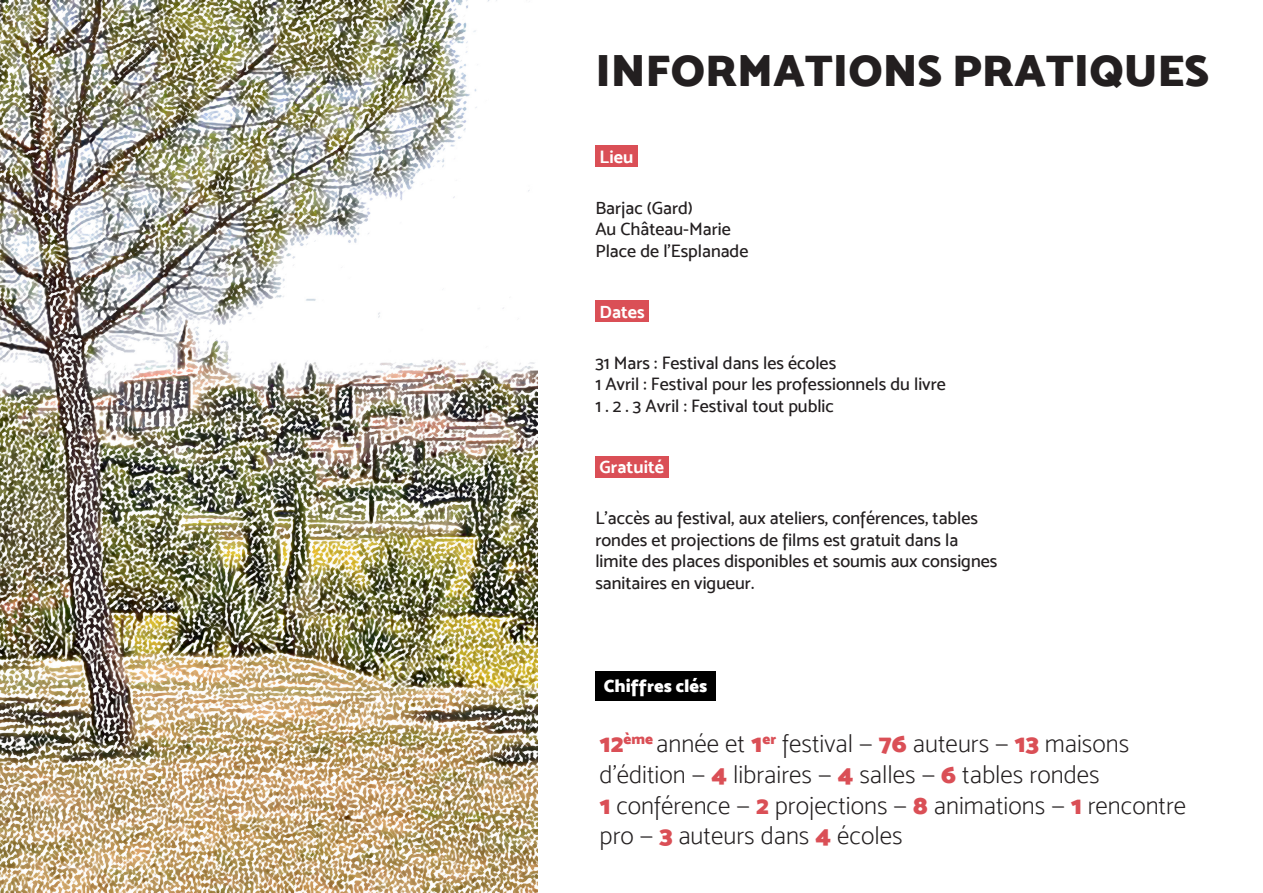
<style>
.page{position:relative;width:1263px;height:893px;background:#fff}
.page>*{position:absolute;margin:0;border:0;box-sizing:border-box;transform-origin:0 0}
.t1{font:45px "Mosk Ultra Bold 900";color:#231f20}
.t2{font:25.5px/30.6px "Mosk Extra Light 200";color:#231f20}
.t3{font:18px/21.6px "Mosk Medium 500";color:#231f20}
.t4{font:18px "Mosk Bold 700";color:#fff}
.t5{font:18px "Mosk Ultra Bold 900";color:#fff}
.s1{font-family:"Mosk Ultra Bold 900";color:#da4f56}
</style>
<div class="page">
<div style="left:595px;top:146px;width:42px;height:21px;background:#da4f56"></div>
<div style="left:595px;top:301px;width:54px;height:21px;background:#da4f56"></div>
<div style="left:595px;top:456px;width:73px;height:21px;background:#da4f56"></div>
<img style="left:0;top:0;width:537px;height:893px">
<div style="left:595px;top:671px;width:121px;height:29px;background:#000"></div>
<p class="t1" style="left:595px;top:42px;width:615px">INFORMATIONS PRATIQUES</p>
<p class="t4" style="left:600px;top:146px;width:35px">Lieu</p>
<p class="t3" style="left:595px;top:197px;width:99px">Barjac (Gard)</p>
<p class="t3" style="left:595px;top:218px;width:137px">Au Château-Marie</p>
<p class="t3" style="left:595px;top:240px;width:155px">Place de l’Esplanade</p>
<p class="t4" style="left:600px;top:301px;width:47px">Dates</p>
<p class="t3" style="left:595px;top:352px;width:242px">31 Mars : Festival dans les écoles</p>
<p class="t3" style="left:595px;top:373px;width:352px">1 Avril : Festival pour les professionnels du livre</p>
<p class="t3" style="left:595px;top:395px;width:240px">1 . 2 . 3 Avril : Festival tout public</p>
<p class="t4" style="left:600px;top:456px;width:66px">Gratuité</p>
<p class="t3" style="left:595px;top:507px;width:403px">L’accès au festival, aux ateliers, conférences, tables rondes et projections de films est gratuit dans la limite des places disponibles et soumis aux consignes sanitaires en vigueur.</p>
<p class="t5" style="left:604px;top:674px;width:105px">Chiffres clés</p>
<p class="t2" style="left:600px;top:728px;width:531px"><span class="s1">12</span><sup>ème</sup> année et <span class="s1">1</span><sup>er</sup> festival — <span class="s1">76</span> auteurs — <span class="s1">13</span> maisons d’édition — <span class="s1">4</span> libraires — <span class="s1">4</span> salles — <span class="s1">6</span> tables rondes</p>
<p class="t2" style="left:600px;top:790px;width:588px"><span class="s1">1</span> conférence — <span class="s1">2</span> projections — <span class="s1">8</span> animations — <span class="s1">1</span> rencontre pro — <span class="s1">3</span> auteurs dans <span class="s1">4</span> écoles</p>
</div>
